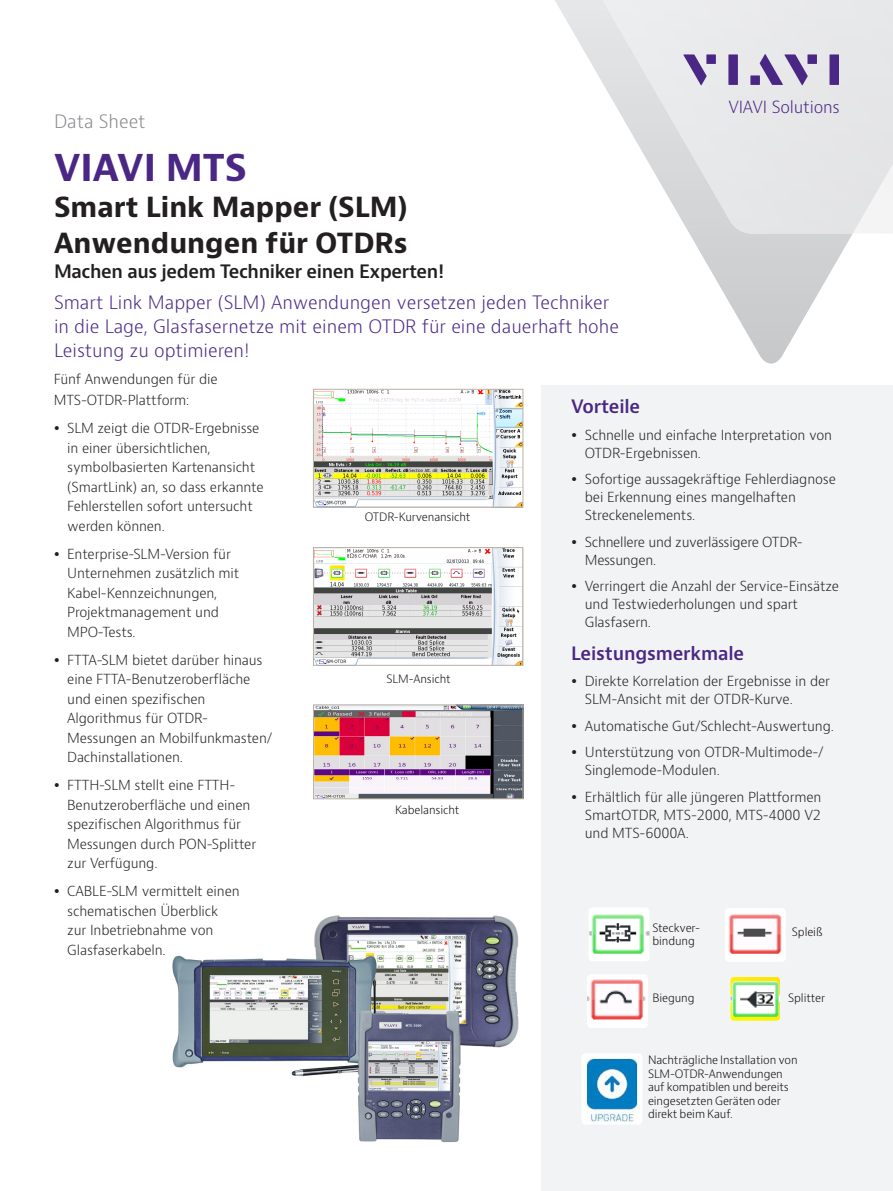
<style>
.page{position:relative;width:893px;height:1191px;background:#fff}
.page>*{position:absolute;margin:0;border:0;box-sizing:border-box;transform-origin:0 0}
.H1_Brand_Sub-Brand_2{font:700 36px "Bernino Sans";color:#4a2785}
.H2_Product_18_24{font:700 27px/36px "Bernino Sans";color:#231f20}
.Intro_text{font:300 18px/24px "Bernino Sans";color:#4a2785}
.Cover_subhead_12_pt{font:600 18px "Bernino Sans";letter-spacing:-.02em;color:#231f20}
.H2_Bullet_Heading_Pu{font:600 18px "Bernino Sans";letter-spacing:-.01em;color:#4a2785}
.P_DocType{font:300 18px "Bernino Sans";color:#87898c}
.t1{font:300 16.35px "Bernino Sans";letter-spacing:-.01em;color:#4a2785}
.P_10_16{font:300 13.5px/19.5px "Bernino Sans";letter-spacing:-.01em;color:#231f20}
.t2{font:300 11.25px/13.5px "Bernino Sans";letter-spacing:-.01em;color:#110a0c}
</style>
<div class="page">
<svg style="left:690px;top:234px;width:162px;height:130px"></svg>
<svg style="left:555px;top:0;width:338px;height:234px"></svg>
<svg style="left:683px;top:54px;width:24px;height:31px"></svg>
<div style="left:706px;top:54px;width:10px;height:10px;background:#4a2785"></div>
<div style="left:728px;top:54px;width:10px;height:31px;background:#4a2785"></div>
<div style="left:807px;top:54px;width:10px;height:10px;background:#4a2785"></div>
<div style="left:829px;top:54px;width:10px;height:31px;background:#4a2785"></div>
<svg style="left:760px;top:54px;width:48px;height:31px"></svg>
<div style="left:750px;top:75px;width:10px;height:10px;background:#4a2785"></div>
<img style="left:172px;top:915px;width:347px;height:228px">
<div style="left:541px;top:386px;width:352px;height:805px;background:#f2f3f4"></div>
<img style="left:315px;top:391px;width:206px;height:114px">
<div style="left:313px;top:389px;width:210px;height:118px;border:1px solid #bbb1a3"></div>
<img style="left:315px;top:706px;width:206px;height:91px">
<div style="left:313px;top:704px;width:210px;height:95px;border:1px solid #bbb1a3"></div>
<img style="left:315px;top:549px;width:206px;height:114px">
<div style="left:313px;top:547px;width:210px;height:118px;border:1px solid #bbb1a3"></div>
<img style="left:725px;top:908px;width:60px;height:54px">
<img style="left:589px;top:908px;width:61px;height:53px">
<img style="left:587px;top:975px;width:61px;height:53px">
<img style="left:731px;top:977px;width:49px;height:43px">
<img style="left:582px;top:1054px;width:60px;height:70px">
<p class="P_DocType" style="left:54px;top:109px;width:93px">Data Sheet</p>
<p class="H1_Brand_Sub-Brand_2" style="left:54px;top:144px;width:195px">VIAVI MTS</p>
<p class="H2_Product_18_24" style="left:54px;top:189px;width:355px">Smart Link Mapper (SLM)<br>Anwendungen für OTDRs</p>
<p class="Cover_subhead_12_pt" style="left:54px;top:260px;width:392px">Machen aus jedem Techniker einen Experten!</p>
<p class="Intro_text" style="left:54px;top:290px;width:566px">Smart Link Mapper (SLM) Anwendungen versetzen jeden Techniker in die Lage, Glasfasernetze mit einem OTDR für eine dauerhaft hohe<br>Leistung zu optimieren!</p>
<p class="t1" style="left:728px;top:96px;width:113px">VIAVI Solutions</p>
<p class="P_10_16" style="left:54px;top:369px;width:165px;line-height:21px">Fünf Anwendungen für die<br>MTS-OTDR-Plattform:</p>
<p class="P_10_16" style="left:67px;top:419px;width:198px">SLM zeigt die OTDR-Ergebnisse in einer übersichtlichen, symbolbasierten Kartenansicht (SmartLink) an, so dass erkannte<br>Fehlerstellen sofort untersucht werden können.</p>
<p class="P_10_16" style="left:67px;top:544px;width:174px">Enterprise-SLM-Version für<br>Unternehmen zusätzlich mit<br>Kabel-Kennzeichnungen,<br>Projektmanagement und<br>MPO-Tests.</p>
<p class="P_10_16" style="left:67px;top:650px;width:207px">FTTA-SLM bietet darüber hinaus eine FTTA-Benutzeroberfläche und einen spezifischen<br>Algorithmus für OTDR-<br>Messungen an Mobilfunkmasten/<br>Dachinstallationen.</p>
<p class="P_10_16" style="left:67px;top:776px;width:191px">FTTH-SLM stellt eine FTTH-<br>Benutzeroberfläche und einen spezifischen Algorithmus für<br>Messungen durch PON-Splitter zur Verfügung.</p>
<p class="P_10_16" style="left:67px;top:882px;width:174px">CABLE-SLM vermittelt einen schematischen Überblick zur Inbetriebnahme von<br>Glasfaserkabeln.</p>
<p class="t2" style="left:365px;top:510px;width:107px">OTDR-Kurvenansicht</p>
<p class="t2" style="left:387px;top:672px;width:66px">SLM-Ansicht</p>
<p class="t2" style="left:395px;top:803px;width:66px">Kabelansicht</p>
<p class="H2_Bullet_Heading_Pu" style="left:571px;top:395px;width:71px">Vorteile</p>
<p class="P_10_16" style="left:585px;top:426px;width:249px;line-height:18px">Schnelle und einfache Interpretation von<br>OTDR-Ergebnissen.</p>
<p class="P_10_16" style="left:585px;top:470px;width:253px;line-height:18px">Sofortige aussagekräftige Fehlerdiagnose bei Erkennung eines mangelhaften<br>Streckenelements.</p>
<p class="P_10_16" style="left:585px;top:533px;width:219px;line-height:18px">Schnellere und zuverlässigere OTDR-<br>Messungen.</p>
<p class="P_10_16" style="left:585px;top:577px;width:256px;line-height:18px">Verringert die Anzahl der Service-Einsätze und Testwiederholungen und spart<br>Glasfasern.</p>
<p class="H2_Bullet_Heading_Pu" style="left:571px;top:641px;width:174px">Leistungsmerkmale</p>
<p class="P_10_16" style="left:585px;top:672px;width:247px;line-height:18px">Direkte Korrelation der Ergebnisse in der<br>SLM-Ansicht mit der OTDR-Kurve.</p>
<p class="P_10_16" style="left:585px;top:716px;width:251px">Automatische Gut/Schlecht-Auswertung.</p>
<p class="P_10_16" style="left:585px;top:743px;width:240px;line-height:18px">Unterstützung von OTDR-Multimode-/<br>Singlemode-Modulen.</p>
<p class="P_10_16" style="left:585px;top:788px;width:238px;line-height:18px;text-align:justify">Erhältlich für alle jüngeren Plattformen SmartOTDR, MTS-2000, MTS-4000 V2 und MTS-6000A.</p>
<p class="t2" style="left:652px;top:921px;width:49px">Steckver&shy;bindung</p>
<p class="t2" style="left:792px;top:925px;width:32px">Spleiß</p>
<p class="t2" style="left:652px;top:991px;width:44px">Biegung</p>
<p class="t2" style="left:788px;top:991px;width:39px">Splitter</p>
<p class="t2" style="left:648px;top:1053px;width:151px">Nachträgliche Installation von<br>SLM-OTDR-Anwendungen auf kompatiblen und bereits eingesetzten Geräten oder direkt beim Kauf.</p>
</div>
